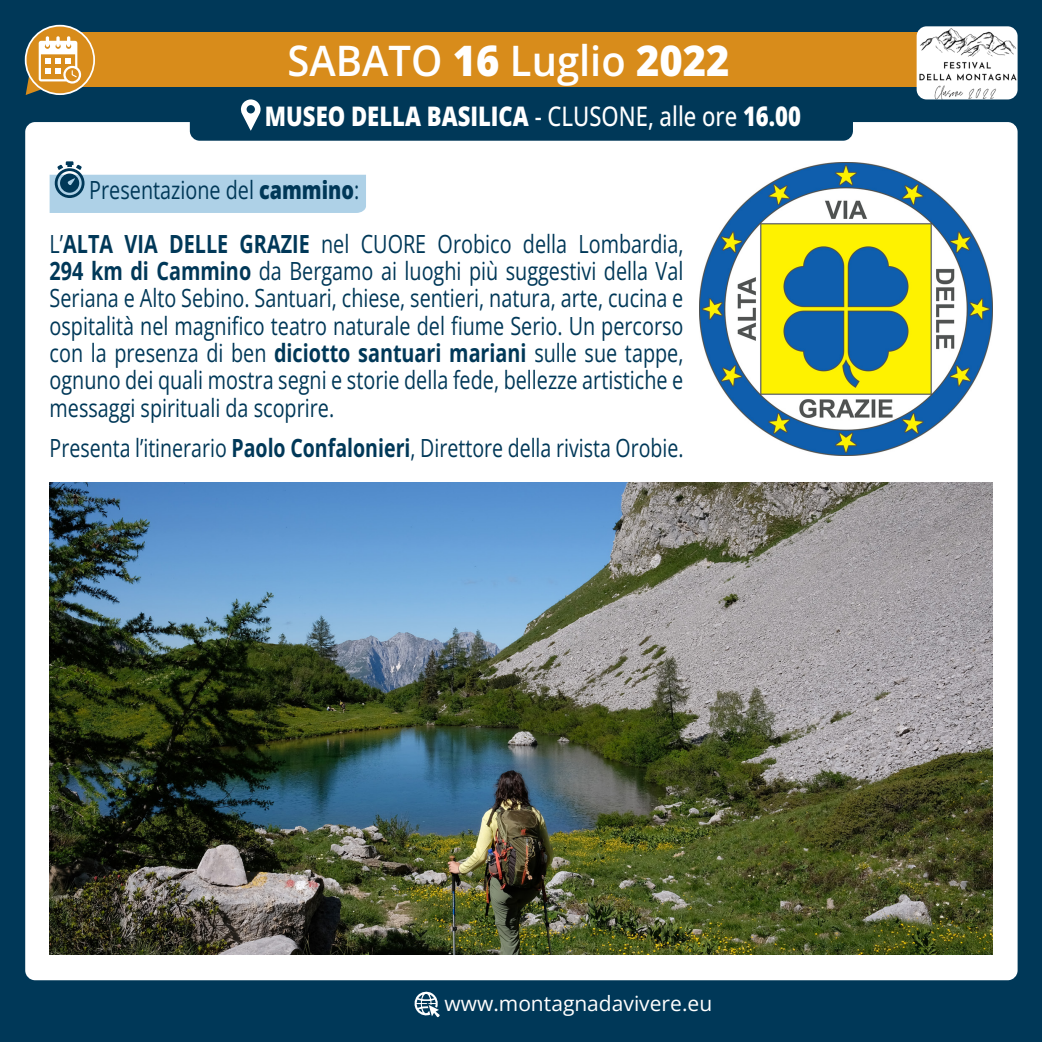
<style>
.page{position:relative;width:1042px;height:1042px;background:#003858}
.page>*{position:absolute;margin:0;border:0;box-sizing:border-box;transform-origin:0 0}
.t1{font:600 42px "Open Sans";color:#fff;scale:.95 1}
.t2{font:800 26.95px "Open Sans";color:#fff;scale:.82 1}
.t3{font:25.03px/27.3px "Open Sans";color:#003858;text-align:justify;scale:.79 1}
.t4{font:25.03px "Open Sans";color:#003858;scale:.78 1}
.t5{font:21px "Open Sans";color:#fff}
.s1{font-weight:800}
.s2{font-weight:500}
.s3{font-weight:700}
</style>
<div class="page">
<div style="left:25px;top:122px;width:992px;height:858px;background:#fff"></div>
<div style="left:61px;top:33px;width:950px;height:54px;background:#d88c1b"></div>
<div style="left:26px;top:26px;width:68px;height:68px;background:#d88c1b;border-radius:50%"></div>
<div style="left:25px;top:25px;width:70px;height:70px;border:2px solid #fff;border-radius:50%"></div>
<svg style="left:26px;top:36px;width:55px;height:59px"></svg>
<img style="left:916px;top:26px;width:101px;height:73px">
<svg style="left:239px;top:99px;width:22px;height:38px"></svg>
<img style="left:699px;top:163px;width:293px;height:293px">
<svg style="left:50px;top:161px;width:316px;height:52px;background:#bcd7e8"></svg>
<img style="left:50px;top:483px;width:943px;height:471px">
<svg style="left:414px;top:991px;width:26px;height:26px"></svg>
<p class="t1" style="left:287px;top:32px;width:467px">SABATO <span class="s1">16</span> Luglio <span class="s1">2022</span></p>
<p class="t2" style="left:265px;top:97px;width:655px">MUSEO DELLA BASILICA <span class="s2">- CLUSONE, alle ore</span> 16.00</p>
<p class="t3" style="left:89px;top:176px;width:343px">Presentazione del <span class="s1">cammino</span>:</p>
<p class="t3" style="left:50px;top:229px;width:804px">L’<span class="s3">ALTA VIA DELLE GRAZIE</span> nel CUORE Orobico della Lombardia, <span class="s3">294 km di Cammino</span> da Bergamo ai luoghi più suggestivi della Val Seriana e Alto Sebino. Santuari, chiese, sentieri, natura, arte, cucina e ospitalità nel magnifico teatro naturale del fiume Serio. Un percorso con la presenza di ben <span class="s3">diciotto santuari mariani</span> sulle sue tappe, ognuno dei quali mostra segni e storie della fede, bellezze artistiche e messaggi spirituali da scoprire.</p>
<p class="t4" style="left:50px;top:430px;width:814px">Presenta l’itinerario <span class="s3">Paolo Confalonieri</span>, Direttore della rivista Orobie.</p>
<p class="t5" style="left:444px;top:988px;width:269px">www.montagnadavivere.eu</p>
</div>
